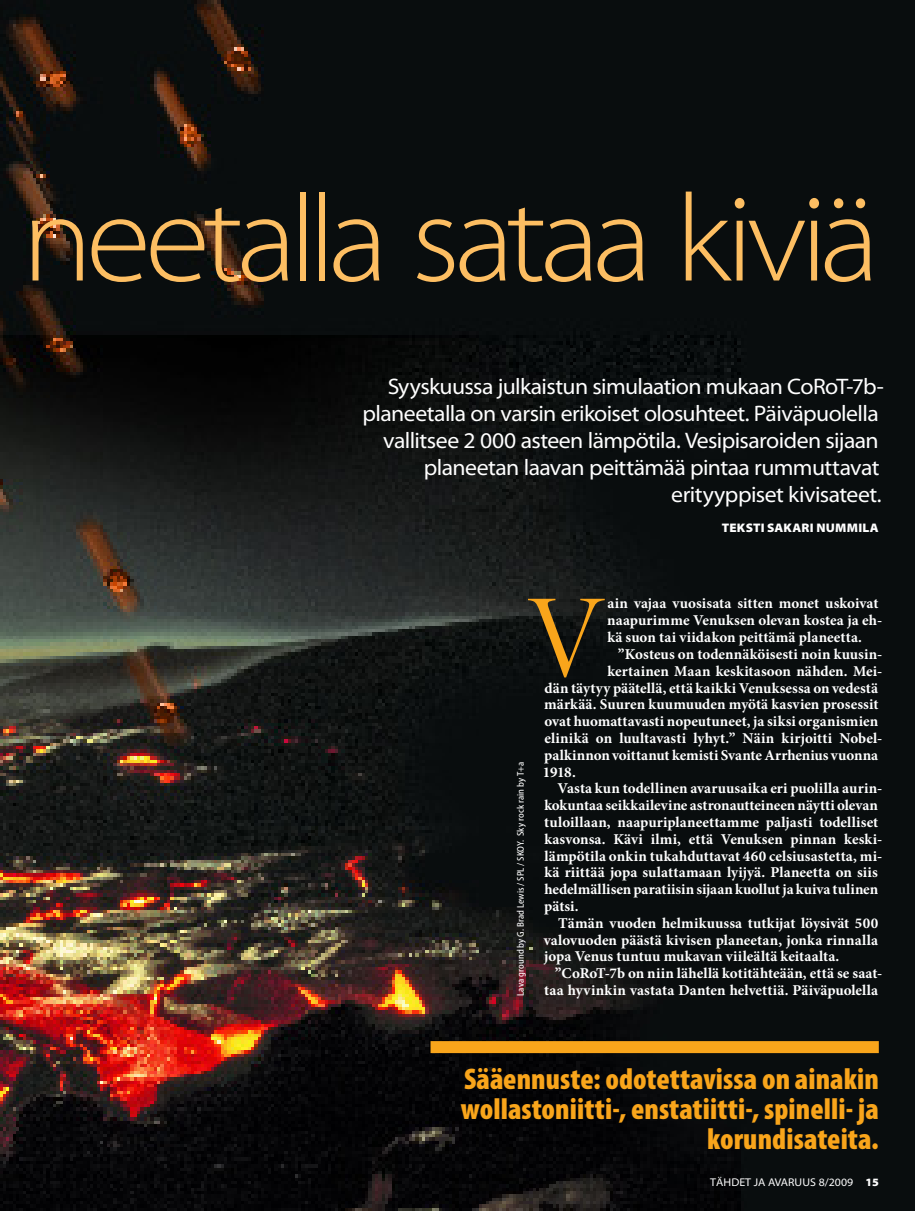
<style>
.page{position:relative;width:915px;height:1212px;background:#fff}
.page>*{position:absolute;margin:0;border:0;box-sizing:border-box;transform-origin:0 0}
.t1{font:300 expanded 124.5px "Myriad Stars Pro XT";letter-spacing:-.05em;color:#fdbe62}
.Leipis_Minion___anfa{font:118.65px "Minion Pro Disp";color:#f9a51b}
.Äläys{font:900 condensed 30px/30px "Myriad Stars Pro CD";letter-spacing:.005em;color:#f9a51b;text-align:right}
.Ingressi{font:22.5px/27px "Myriad Stars Pro XT Exp";letter-spacing:-.03em;color:#fff;text-align:right}
.Leipis_Minion___sis{font:700 15px/16.8px "Minion Pro";letter-spacing:.005em;color:#fff}
.Leipis_Minion___anfa-2{font:700 15px/16.8px "Minion Pro";letter-spacing:.005em;color:#fff}
.Kirjoittaja{font:900 expanded 12.45px "Myriad Stars Pro XT";letter-spacing:.025em;color:#fff}
.Normaali{font:11.25px "Myriad Stars Pro XT Exp";letter-spacing:.005em;color:#fff}
.Normaali-2{font:900 expanded 11.25px "Myriad Stars Pro XT";color:#fff}
.Kuvaaja_nega{font:600 9.75px "Myriad Stars Pro SB";letter-spacing:.015em;color:#fff}
</style>
<div class="page">
<img style="left:0;top:0;width:913px;height:1210px">
<div style="left:430px;top:1041px;width:448px;height:12px;background:#f9a51b"></div>
<h1 class="t1" style="left:22px;top:164px;width:858px">neetalla sataa kiviä</h1>
<p class="Ingressi" style="left:362px;top:373px;width:522px">Syyskuussa julkaistun simulaation mukaan CoRoT-7b&shy;planeetalla on varsin erikoiset olosuhteet. Päiväpuolella vallitsee 2 000 asteen lämpötila. Vesipisaroiden sijaan planeetan laavan peittämää pintaa rummuttavat erityyppiset kivisateet.</p>
<p class="Kirjoittaja" style="left:721px;top:519px;width:158px">TEKSTI SAKARI NUMMILA</p>
<p class="Leipis_Minion___anfa" style="left:527px;top:565px;width:80px">V</p>
<p class="Leipis_Minion___anfa-2" style="left:607px;top:595px;width:276px">ain vajaa vuosisata sitten monet uskoivat naapurimme Venuksen olevan kostea ja eh&shy;kä suon tai viidakon peittämä planeetta.</p>
<p class="Leipis_Minion___sis" style="left:617px;top:645px;width:266px">”Kosteus on todennäköisesti noin kuusin-</p>
<p class="Leipis_Minion___sis" style="left:607px;top:662px;width:276px">kertainen Maan keskitasoon nähden. Mei-</p>
<p class="Leipis_Minion___sis" style="left:544px;top:679px;width:335px">dän täytyy päätellä, että kaikki Venuksessa on vedestä</p>
<p class="Leipis_Minion___sis" style="left:544px;top:696px;width:335px">märkää. Suuren kuumuuden myötä kasvien prosessit</p>
<p class="Leipis_Minion___sis" style="left:544px;top:713px;width:335px">ovat huomattavasti nopeutuneet, ja siksi organismien</p>
<p class="Leipis_Minion___sis" style="left:544px;top:729px;width:339px">elinikä on luultavasti lyhyt.” Näin kirjoitti Nobel-</p>
<p class="Leipis_Minion___sis" style="left:544px;top:746px;width:335px">palkinnon voittanut kemisti Svante Arrhenius vuonna</p>
<p class="Leipis_Minion___sis" style="left:542px;top:763px;width:34px">1918.</p>
<p class="Leipis_Minion___sis" style="left:544px;top:780px;width:339px;text-indent:13px">Vasta kun todellinen avaruusaika eri puolilla aurin&shy;kokuntaa seikkailevine astronautteineen näytti olevan tuloillaan, naapuriplaneettamme paljasti todelliset kasvonsa. Kävi ilmi, että Venuksen pinnan keski&shy;lämpötila onkin tukahduttavat 460 celsiusastetta, mi&shy;kä riittää jopa sulattamaan lyijyä. Planeetta on siis hedelmällisen paratiisin sijaan kuollut ja kuiva tulinen pätsi.</p>
<p class="Leipis_Minion___sis" style="left:543px;top:914px;width:336px;text-align:justify;text-indent:15px">Tämän vuoden helmikuussa tutkijat löysivät 500 valovuoden päästä kivisen planeetan, jonka rinnalla jopa Venus tuntuu mukavan viileältä keitaalta.</p>
<p class="Leipis_Minion___sis" style="left:544px;top:965px;width:339px;text-align:right">”CoRoT-7b on niin lähellä kotitähteään, että se saat&shy;taa hyvinkin vastata Danten helvettiä. Päiväpuolella</p>
<p class="Kuvaaja_nega" style="left:514px;top:996px;width:235px;rotate:-90deg">Lava ground by G. Brad Lewis / SPL / SKOY. Sky rock rain by T+a</p>
<p class="Äläys" style="left:461px;top:1063px;width:419px">Sääennuste: odotettavissa on ainakin wollastoniitti-, enstatiitti-, spinelli- ja korundisateita.</p>
<p class="Normaali" style="left:710px;top:1176px;width:144px">TÄHDET JA AVARUUS 8/2009</p>
<p class="Normaali-2" style="left:865px;top:1175px;width:15px">15</p>
</div>
